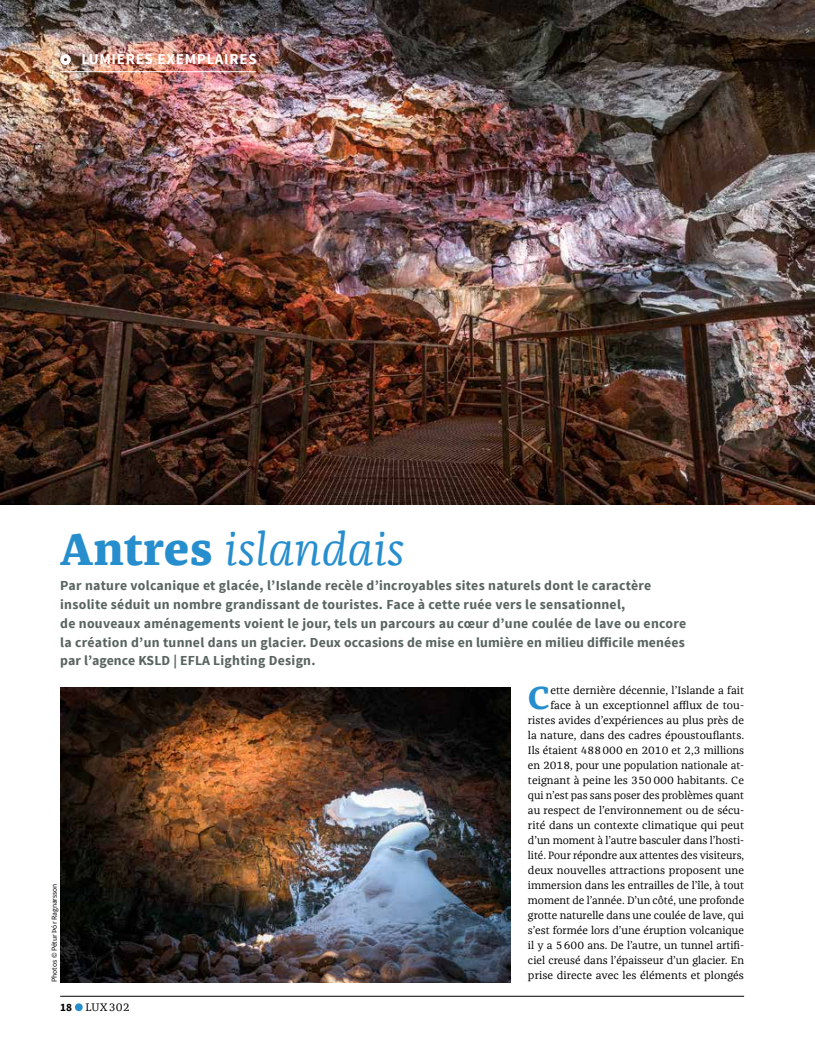
<style>
.page{position:relative;width:815px;height:1053px;background:#fff}
.page>*{position:absolute;margin:0;border:0;box-sizing:border-box;transform-origin:0 0}
.t1{font:italic 46.25px "Franziska Offc";letter-spacing:.01em;color:#278ece}
.t2{font:700 33.5px "Franziska Offc";color:#278ece}
.t3{font:700 15px "Source Sans Pro";letter-spacing:.05em;color:#fff}
.t4{font:700 13.75px/18.8px "Source Sans Pro";letter-spacing:.02em;color:#596461}
.t5{font:11.25px "Franziska Offc";color:#000}
.t6{font:11px/15px "Franziska Offc";color:#000;text-align:right}
.t7{font:7.5px "Source Sans Pro";color:#000}
.s1{font-weight:800;font-style:normal}
.s2{font-family:"Source Sans Pro";font-weight:700}
</style>
<div class="page">
<div style="left:75px;top:1003px;width:8px;height:8px;background:#278ece;border-radius:50%"></div>
<hr style="left:60px;top:995px;width:684px;height:1px;background:#000">
<img style="left:0;top:0;width:815px;height:504px">
<hr style="left:60px;top:71px;width:196px;height:1px;background:#fff">
<div style="left:60px;top:54px;width:11px;height:11px;border:4px solid #fff;border-radius:50%"></div>
<img style="left:60px;top:687px;width:450px;height:294px">
<h3 class="t3" style="left:81px;top:50px;width:177px">LUMIÈRES EXEMPLAIRES</h3>
<h1 class="t1" style="left:60px;top:523px;width:346px"><span class="s1">Antres</span> islandais</h1>
<p class="t4" style="left:60px;top:577px;width:627px">Par nature volcanique et glacée, l’Islande recèle d’incroyables sites naturels dont le caractère insolite séduit un nombre grandissant de touristes. Face à cette ruée vers le sensationnel,<br>de nouveaux aménagements voient le jour, tels un parcours au cœur d’une coulée de lave ou encore la création d’un tunnel dans un glacier. Deux occasions de mise en lumière en milieu difficile menées par l’agence KSLD | EFLA Lighting Design.</p>
<p class="t7" style="left:50px;top:981px;width:100px;rotate:-90deg">Photos © Pétur Þór Ragnarsson</p>
<p class="t5" style="left:60px;top:1000px;width:71px"><span class="s2">18</span> LUX302</p>
<p class="t6" style="left:528px;top:683px;width:218px">ette dernière décennie, l’Islande a fait face à un exceptionnel afflux de tou&shy;ristes avides d’expériences au plus près de la nature, dans des cadres époustouflants.<br>Ils étaient 488000 en 2010 et 2,3 millions en 2018, pour une population nationale at&shy;teignant à peine les 350000 habitants. Ce qui n’est pas sans poser des problèmes quant au respect de l’environnement ou de sécu&shy;rité dans un contexte climatique qui peut d’un moment à l’autre basculer dans l’hosti&shy;lité. Pour répondre aux attentes des visiteurs, deux nouvelles attractions proposent une immersion dans les entrailles de l’île, à tout moment de l’année. D’un côté, une profonde grotte naturelle dans une coulée de lave, qui s’est formée lors d’une éruption volcanique il y a 5600 ans. De l’autre, un tunnel artifi&shy;ciel creusé dans l’épaisseur d’un glacier. En prise directe avec les éléments et plongés</p>
<h2 class="t2" style="left:528px;top:678px;width:24px">C</h2>
</div>
